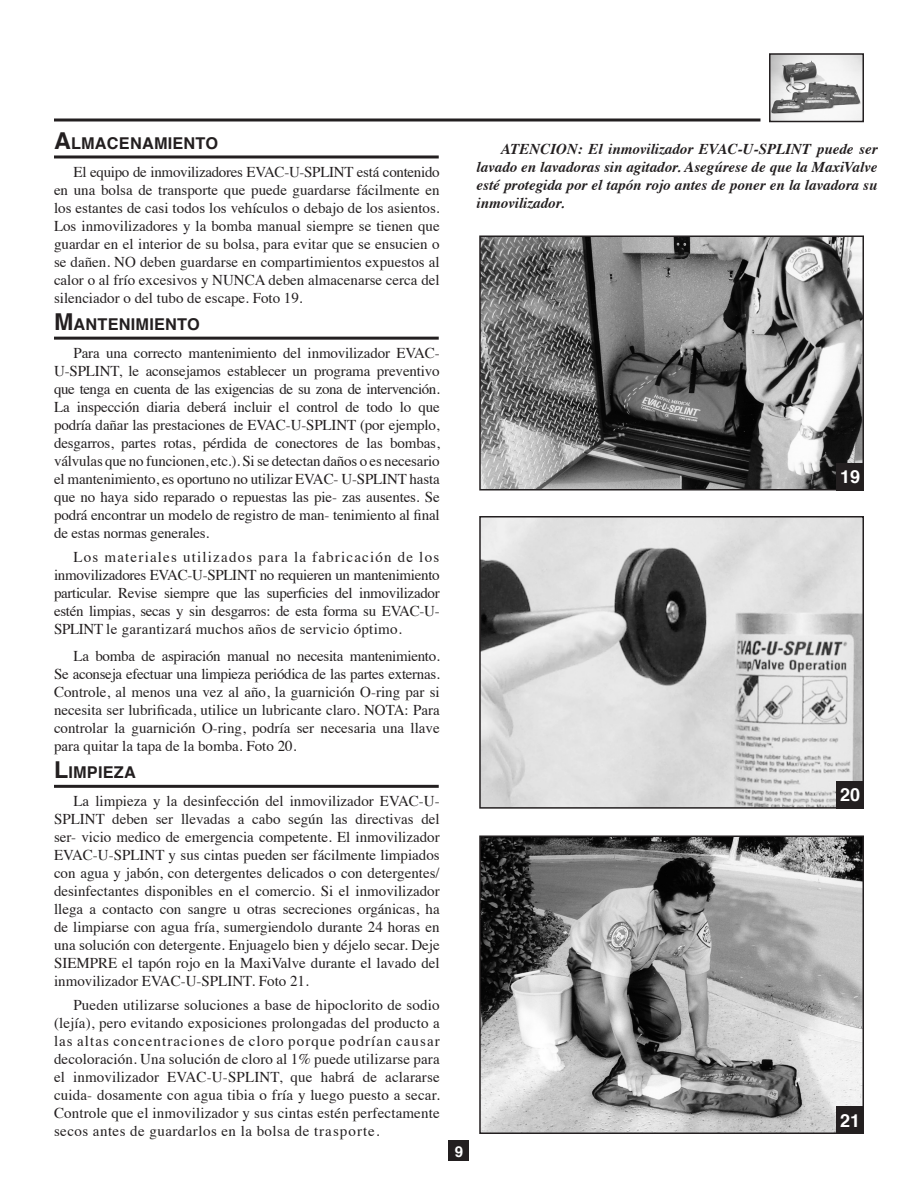
<style>
.page{position:relative;width:918px;height:1188px;background:#fff}
.page>*{position:absolute;margin:0;border:0;box-sizing:border-box;transform-origin:0 0}
.t1{font:700 18px "Helvetica";color:#fff}
.t2{font:700 16.35px "Helvetica";letter-spacing:.015em;color:#231f20}
.t3{font:15px/18px "Times";color:#231f20;text-align:justify}
.t4{font:italic 700 15px/18px "Times";color:#231f20;text-align:justify}
.t5{font:15px "Times";letter-spacing:.08em;color:#231f20}
.t6{font:700 15px "Helvetica";color:#fff}
.s1{font-size:23.25px}
</style>
<div class="page">
<svg style="left:54px;top:118px;width:706px;height:4px;background:#595657"></svg>
<img style="left:772px;top:56px;width:89px;height:63px">
<div style="left:769px;top:53px;width:95px;height:69px;border:2px solid #231f20"></div>
<div style="left:449px;top:1141px;width:20px;height:20px;background:#231f20"></div>
<hr style="left:54px;top:155px;width:385px;height:3px;background:#231f20">
<hr style="left:54px;top:337px;width:385px;height:3px;background:#231f20">
<hr style="left:54px;top:785px;width:385px;height:3px;background:#231f20">
<img style="left:482px;top:239px;width:379px;height:248px">
<div style="left:479px;top:236px;width:385px;height:254px;border:2px solid #231f20"></div>
<div style="left:836px;top:463px;width:28px;height:27px;background:#231f20"></div>
<img style="left:482px;top:519px;width:379px;height:287px">
<div style="left:479px;top:516px;width:385px;height:293px;border:2px solid #231f20"></div>
<div style="left:836px;top:781px;width:28px;height:28px;background:#231f20"></div>
<img style="left:482px;top:839px;width:379px;height:292px">
<div style="left:479px;top:836px;width:385px;height:298px;border:2px solid #231f20"></div>
<div style="left:836px;top:1106px;width:28px;height:28px;background:#231f20"></div>
<p class="t2" style="left:54px;top:130px;width:166px"><span class="s1">A</span>LMACENAMIENTO</p>
<p class="t3" style="left:54px;top:162px;width:387px;text-indent:20px">El equipo de inmovilizadores EVAC-U-SPLINT está contenido en una bolsa de transporte que puede guardarse fácilmente en los estantes de casi todos los vehículos o debajo de los asientos.<br>Los inmovilizadores y la bomba manual siempre se tienen que guardar en el interior de su bolsa, para evitar que se ensucien o se dañen. NO deben guardarse en compartimientos expuestos al calor o al frío excesivos y NUNCA deben almacenarse cerca del silenciador o del tubo de escape. Foto 19.</p>
<p class="t2" style="left:54px;top:311px;width:147px"><span class="s1">M</span>ANTENIMIENTO</p>
<p class="t3" style="left:54px;top:343px;width:387px;text-indent:20px">Para una correcto mantenimiento del inmovilizador EVAC-U-SPLINT, le aconsejamos establecer un programa preventivo que tenga en cuenta de las exigencias de su zona de intervención.<br>La inspección diaria deberá incluir el control de todo lo que podría dañar las prestaciones de EVAC-U-SPLINT (por ejemplo, desgarros, partes rotas, pérdida de conectores de las bombas, válvulas que no funcionen, etc.). Si se detectan daños o es necesario el mantenimiento, es oportuno no utilizar EVAC- U-SPLINT hasta que no haya sido reparado o repuestas las pie- zas ausentes. Se podrá encontrar un modelo de registro de man- tenimiento al final de estas normas generales.</p>
<p class="t5" style="left:74px;top:543px;width:367px">Los materiales utilizados para la fabricación de los</p>
<p class="t3" style="left:54px;top:565px;width:387px">inmovilizadores EVAC-U-SPLINT no requieren un mantenimiento particular. Revise siempre que las superficies del inmovilizador estén limpias, secas y sin desgarros: de esta forma su EVAC-U-SPLINT le garantizará muchos años de servicio óptimo.</p>
<p class="t3" style="left:54px;top:646px;width:387px;text-indent:20px">La bomba de aspiración manual no necesita mantenimiento.<br>Se aconseja efectuar una limpieza periódica de las partes externas.<br>Controle, al menos una vez al año, la guarnición O-ring par si necesita ser lubrificada, utilice un lubricante claro. NOTA: Para controlar la guarnición O-ring, podría ser necesaria una llave para quitar la tapa de la bomba. Foto 20.</p>
<p class="t2" style="left:54px;top:759px;width:83px"><span class="s1">L</span>IMPIEZA</p>
<p class="t3" style="left:54px;top:791px;width:387px;text-indent:20px">La limpieza y la desinfección del inmovilizador EVAC-U-SPLINT deben ser llevadas a cabo según las directivas del ser- vicio medico de emergencia competente. El inmovilizador EVAC-U-SPLINT y sus cintas pueden ser fácilmente limpiados con agua y jabón, con detergentes delicados o con detergentes/ desinfectantes disponibles en el comercio. Si el inmovilizador llega a contacto con sangre u otras secreciones orgánicas, ha de limpiarse con agua fría, sumergiendolo durante 24 horas en una solución con detergente. Enjuagelo bien y déjelo secar. Deje SIEMPRE el tapón rojo en la MaxiValve durante el lavado del inmovilizador EVAC-U-SPLINT. Foto 21.</p>
<p class="t3" style="left:54px;top:995px;width:387px;text-indent:20px">Pueden utilizarse soluciones a base de hipoclorito de sodio (lejía), pero evitando exposiciones prolongadas del producto a las altas concentraciones de cloro porque podrían causar decoloración. Una solución de cloro al 1% puede utilizarse para el inmovilizador EVAC-U-SPLINT, que habrá de aclararse cuida- dosamente con agua tibia o fría y luego puesto a secar.<br>Controle que el inmovilizador y sus cintas estén perfectamente secos antes de guardarlos en la bolsa de trasporte.</p>
<p class="t4" style="left:477px;top:139px;width:402px;text-indent:25px">ATENCION: El inmovilizador EVAC-U-SPLINT puede ser lavado en lavadoras sin agitador. Asegúrese de que la MaxiValve esté protegida por el tapón rojo antes de poner en la lavadora su inmovilizador.</p>
<p class="t1" style="left:840px;top:462px;width:22px">19</p>
<p class="t1" style="left:840px;top:781px;width:22px">20</p>
<p class="t6" style="left:455px;top:1139px;width:10px">9</p>
<p class="t1" style="left:840px;top:1106px;width:22px">21</p>
</div>
